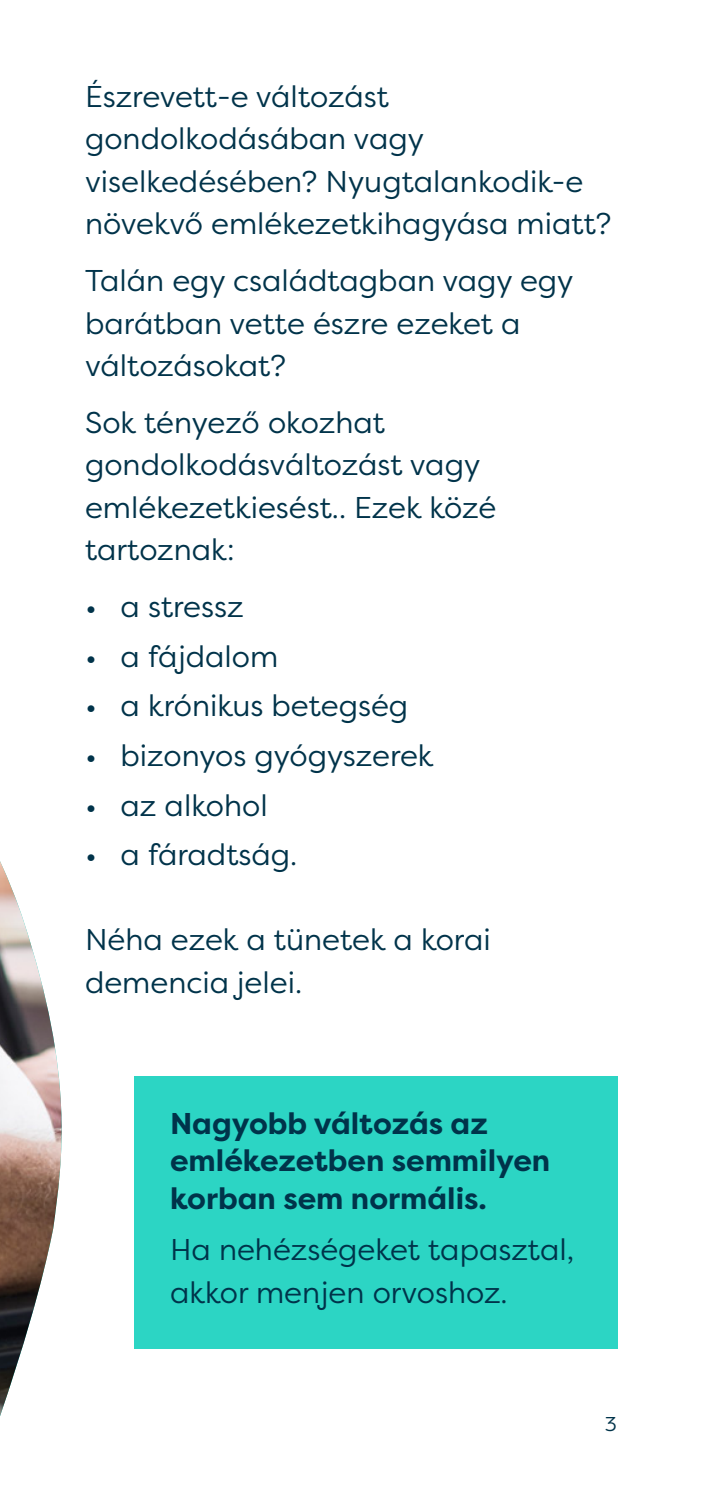
<style>
.page{position:relative;width:702px;height:1489px;background:#fff}
.page>*{position:absolute;margin:0;border:0;box-sizing:border-box;transform-origin:0 0}
.t1{font:30px/42.5px "Filson Pro";color:#00334a}
.t2{font:700 30px/37.5px "Filson Pro";color:#00334a}
.t3{font:20px "Filson Pro";color:#00334a}
</style>
<div class="page">
<img style="left:0;top:861px;width:62px;height:555px">
<div style="left:135px;top:1076px;width:483px;height:175px;background:#2cd5c4"></div>
<div style="left:135px;top:1203px;width:483px;height:145px;background:#2cd5c4"></div>
<p class="t1" style="left:85px;top:74px;width:528px">Észrevett-e változást gondolkodásában vagy viselkedésében? Nyugtalankodik-e növekvő emlékezetkihagyása miatt?</p>
<p class="t1" style="left:85px;top:258px;width:490px">Talán egy családtagban vagy egy barátban vette észre ezeket a változásokat?</p>
<p class="t1" style="left:85px;top:400px;width:412px">Sok tényező okozhat gondolkodásváltozást vagy emlékezetkiesést.. Ezek közé tartoznak:</p>
<p class="t1" style="left:85px;top:584px;width:160px">• a stressz</p>
<p class="t1" style="left:85px;top:634px;width:195px">• a fájdalom</p>
<p class="t1" style="left:85px;top:683px;width:324px">• a krónikus betegség</p>
<p class="t1" style="left:85px;top:733px;width:350px">• bizonyos gyógyszerek</p>
<p class="t1" style="left:85px;top:783px;width:184px">• az alkohol</p>
<p class="t1" style="left:85px;top:832px;width:214px">• a fáradtság.</p>
<p class="t1" style="left:85px;top:917px;width:407px">Néha ezek a tünetek a korai demencia jelei.</p>
<p class="t2" style="left:170px;top:1104px;width:381px">Nagyobb változás az emlékezetben semmilyen korban sem normális.</p>
<p class="t1" style="left:170px;top:1227px;width:405px">Ha nehézségeket tapasztal, akkor menjen orvoshoz.</p>
<p class="t3" style="left:604px;top:1410px;width:14px">3</p>
</div>
